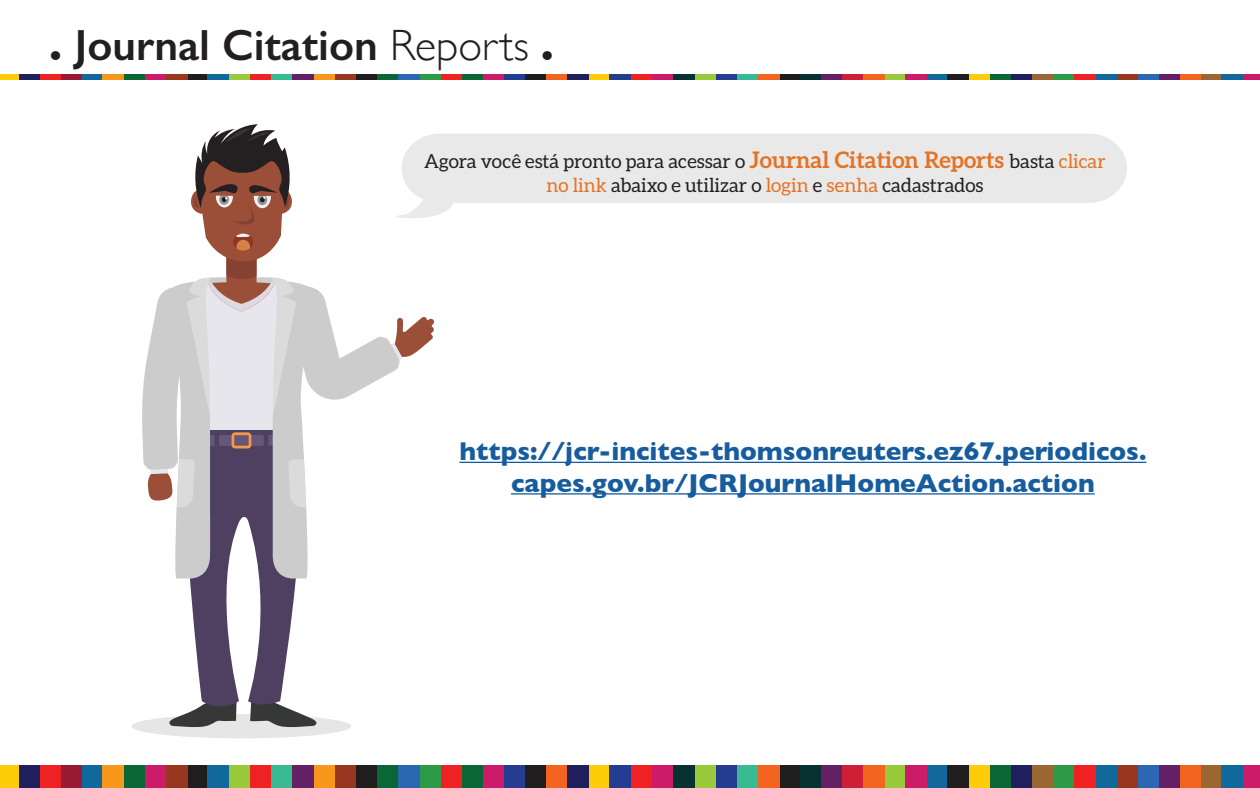
<style>
.page{position:relative;width:1260px;height:788px;background:#fff}
.page>*{position:absolute;margin:0;border:0;box-sizing:border-box;transform-origin:0 0}
.t1{font:600 43.75px "Gill Sans";color:#231f20}
.t2{font:700 26.25px/31.5px "Gill Sans";color:#175d9e;text-align:center}
.t3{font:19.25px/23.1px "Aleo";color:#231f20;text-align:center}
.s1{font-weight:700}
.s2{font-weight:300}
.s3{font-weight:700;font-size:22.75px;color:#e47325}
.s4{color:#e47325}
</style>
<div class="page">
<div style="left:0;top:765px;width:19px;height:22px;background:#fecd08"></div>
<div style="left:19px;top:765px;width:21px;height:22px;background:#201f5e"></div>
<div style="left:40px;top:765px;width:21px;height:22px;background:#ee2123"></div>
<div style="left:61px;top:765px;width:21px;height:22px;background:#981a35"></div>
<div style="left:82px;top:765px;width:21px;height:22px;background:#10689b"></div>
<div style="left:103px;top:765px;width:21px;height:22px;background:#f7981d"></div>
<div style="left:124px;top:765px;width:21px;height:22px;background:#0b6636"></div>
<div style="left:442px;top:765px;width:20px;height:22px;background:#ee2123"></div>
<div style="left:462px;top:765px;width:21px;height:22px;background:#0b6636"></div>
<div style="left:483px;top:765px;width:21px;height:22px;background:#cc1b68"></div>
<div style="left:504px;top:765px;width:21px;height:22px;background:#243d91"></div>
<div style="left:525px;top:765px;width:22px;height:22px;background:#201d1e"></div>
<div style="left:547px;top:765px;width:20px;height:22px;background:#f36421"></div>
<div style="left:567px;top:765px;width:22px;height:22px;background:#201f5e"></div>
<div style="left:589px;top:765px;width:20px;height:22px;background:#fecd08"></div>
<div style="left:609px;top:765px;width:22px;height:22px;background:#243d91"></div>
<div style="left:631px;top:765px;width:21px;height:22px;background:#ee2123"></div>
<div style="left:652px;top:765px;width:22px;height:22px;background:#cc1b68"></div>
<div style="left:674px;top:765px;width:21px;height:22px;background:#083232"></div>
<div style="left:695px;top:765px;width:21px;height:22px;background:#99ca3b"></div>
<div style="left:716px;top:765px;width:22px;height:22px;background:#243d91"></div>
<div style="left:738px;top:765px;width:20px;height:22px;background:#38bb93"></div>
<div style="left:758px;top:765px;width:22px;height:22px;background:#f36421"></div>
<div style="left:780px;top:765px;width:20px;height:22px;background:#201d1e"></div>
<div style="left:800px;top:765px;width:21px;height:22px;background:#083232"></div>
<div style="left:821px;top:765px;width:22px;height:22px;background:#642065"></div>
<div style="left:843px;top:765px;width:20px;height:22px;background:#cd1f36"></div>
<div style="left:863px;top:765px;width:22px;height:22px;background:#f36421"></div>
<div style="left:885px;top:765px;width:20px;height:22px;background:#99ca3b"></div>
<div style="left:905px;top:765px;width:22px;height:22px;background:#cc1b68"></div>
<div style="left:927px;top:765px;width:20px;height:22px;background:#10689b"></div>
<div style="left:947px;top:765px;width:22px;height:22px;background:#201d1e"></div>
<div style="left:969px;top:765px;width:21px;height:22px;background:#fecd08"></div>
<div style="left:990px;top:765px;width:22px;height:22px;background:#0b6636"></div>
<div style="left:1012px;top:765px;width:20px;height:22px;background:#201f5e"></div>
<div style="left:1032px;top:765px;width:22px;height:22px;background:#9a6732"></div>
<div style="left:1054px;top:765px;width:21px;height:22px;background:#2c9a46"></div>
<div style="left:1075px;top:765px;width:21px;height:22px;background:#ee2123"></div>
<div style="left:1096px;top:765px;width:21px;height:22px;background:#10689b"></div>
<div style="left:1117px;top:765px;width:22px;height:22px;background:#993620"></div>
<div style="left:1139px;top:765px;width:20px;height:22px;background:#2b67b2"></div>
<div style="left:1159px;top:765px;width:21px;height:22px;background:#642065"></div>
<div style="left:1180px;top:765px;width:21px;height:22px;background:#f36421"></div>
<div style="left:1201px;top:765px;width:21px;height:22px;background:#9a6732"></div>
<div style="left:1222px;top:765px;width:21px;height:22px;background:#10689b"></div>
<div style="left:1243px;top:765px;width:17px;height:22px;background:#cc1b68"></div>
<div style="left:0;top:74px;width:19px;height:5px;background:#fecd08"></div>
<div style="left:19px;top:74px;width:21px;height:5px;background:#201f5e"></div>
<div style="left:40px;top:74px;width:21px;height:5px;background:#ee2123"></div>
<div style="left:61px;top:74px;width:21px;height:5px;background:#981a35"></div>
<div style="left:82px;top:74px;width:21px;height:5px;background:#10689b"></div>
<div style="left:103px;top:74px;width:21px;height:5px;background:#f7981d"></div>
<div style="left:124px;top:74px;width:21px;height:5px;background:#0b6636"></div>
<div style="left:145px;top:74px;width:21px;height:5px;background:#cc1b68"></div>
<div style="left:166px;top:74px;width:22px;height:5px;background:#993620"></div>
<div style="left:188px;top:74px;width:19px;height:5px;background:#201d1e"></div>
<div style="left:207px;top:74px;width:22px;height:5px;background:#10689b"></div>
<div style="left:229px;top:74px;width:21px;height:5px;background:#99ca3b"></div>
<div style="left:250px;top:74px;width:21px;height:5px;background:#ee2123"></div>
<div style="left:271px;top:74px;width:21px;height:5px;background:#38bb93"></div>
<div style="left:292px;top:74px;width:22px;height:5px;background:#642065"></div>
<div style="left:314px;top:74px;width:22px;height:5px;background:#f7981d"></div>
<div style="left:336px;top:74px;width:20px;height:5px;background:#993620"></div>
<div style="left:356px;top:74px;width:22px;height:5px;background:#201d1e"></div>
<div style="left:378px;top:74px;width:20px;height:5px;background:#0b6636"></div>
<div style="left:398px;top:74px;width:22px;height:5px;background:#2b67b2"></div>
<div style="left:420px;top:74px;width:22px;height:5px;background:#2c9a46"></div>
<div style="left:442px;top:74px;width:20px;height:5px;background:#ee2123"></div>
<div style="left:462px;top:74px;width:21px;height:5px;background:#0b6636"></div>
<div style="left:483px;top:74px;width:21px;height:5px;background:#cc1b68"></div>
<div style="left:504px;top:74px;width:21px;height:5px;background:#243d91"></div>
<div style="left:525px;top:74px;width:22px;height:5px;background:#201d1e"></div>
<div style="left:547px;top:74px;width:20px;height:5px;background:#f36421"></div>
<div style="left:567px;top:74px;width:22px;height:5px;background:#201f5e"></div>
<div style="left:589px;top:74px;width:20px;height:5px;background:#fecd08"></div>
<div style="left:609px;top:74px;width:22px;height:5px;background:#243d91"></div>
<div style="left:631px;top:74px;width:21px;height:5px;background:#ee2123"></div>
<div style="left:652px;top:74px;width:22px;height:5px;background:#cc1b68"></div>
<div style="left:674px;top:74px;width:21px;height:5px;background:#083232"></div>
<div style="left:695px;top:74px;width:21px;height:5px;background:#99ca3b"></div>
<div style="left:716px;top:74px;width:22px;height:5px;background:#243d91"></div>
<div style="left:738px;top:74px;width:20px;height:5px;background:#38bb93"></div>
<div style="left:758px;top:74px;width:22px;height:5px;background:#f36421"></div>
<div style="left:780px;top:74px;width:20px;height:5px;background:#201d1e"></div>
<div style="left:800px;top:74px;width:21px;height:5px;background:#083232"></div>
<div style="left:821px;top:74px;width:22px;height:5px;background:#642065"></div>
<div style="left:843px;top:74px;width:20px;height:5px;background:#cd1f36"></div>
<div style="left:863px;top:74px;width:22px;height:5px;background:#f36421"></div>
<div style="left:885px;top:74px;width:20px;height:5px;background:#99ca3b"></div>
<div style="left:905px;top:74px;width:22px;height:5px;background:#cc1b68"></div>
<div style="left:927px;top:74px;width:20px;height:5px;background:#10689b"></div>
<div style="left:947px;top:74px;width:22px;height:5px;background:#201d1e"></div>
<div style="left:969px;top:74px;width:21px;height:5px;background:#fecd08"></div>
<div style="left:990px;top:74px;width:22px;height:5px;background:#0b6636"></div>
<div style="left:1012px;top:74px;width:20px;height:5px;background:#201f5e"></div>
<div style="left:1032px;top:74px;width:22px;height:5px;background:#9a6732"></div>
<div style="left:1054px;top:74px;width:21px;height:5px;background:#2c9a46"></div>
<div style="left:1075px;top:74px;width:21px;height:5px;background:#ee2123"></div>
<div style="left:1096px;top:74px;width:21px;height:5px;background:#10689b"></div>
<div style="left:1117px;top:74px;width:22px;height:5px;background:#993620"></div>
<div style="left:1139px;top:74px;width:20px;height:5px;background:#2b67b2"></div>
<div style="left:1159px;top:74px;width:21px;height:5px;background:#642065"></div>
<div style="left:1180px;top:74px;width:21px;height:5px;background:#f36421"></div>
<div style="left:1201px;top:74px;width:21px;height:5px;background:#9a6732"></div>
<div style="left:1222px;top:74px;width:21px;height:5px;background:#10689b"></div>
<div style="left:1243px;top:74px;width:17px;height:5px;background:#cc1b68"></div>
<svg style="left:132px;top:124px;width:322px;height:663px"></svg>
<div style="left:402px;top:133px;width:725px;height:70px;background:#e9e9e9"></div>
<hr style="left:459px;top:461px;width:687px;height:2px;background:#175d9e">
<hr style="left:511px;top:493px;width:584px;height:1px;background:#175d9e">
<p class="t1" style="left:50px;top:19px;width:505px"><span class="s1">.</span> Journal Citation <span class="s2">Reports</span> <span class="s1">.</span></p>
<p class="t3" style="left:424px;top:150px;width:683px">Agora você está pronto para acessar o <span class="s3">Journal Citation Reports</span> basta <span class="s4">clicar no link</span> abaixo e utilizar o <span class="s4">login</span> e <span class="s4">senha</span> cadastrados</p>
<p class="t2" style="left:459px;top:435px;width:688px">https://jcr-incites-thomsonreuters.ez67.periodicos. capes.gov.br/JCRJournalHomeAction.action</p>
</div>
